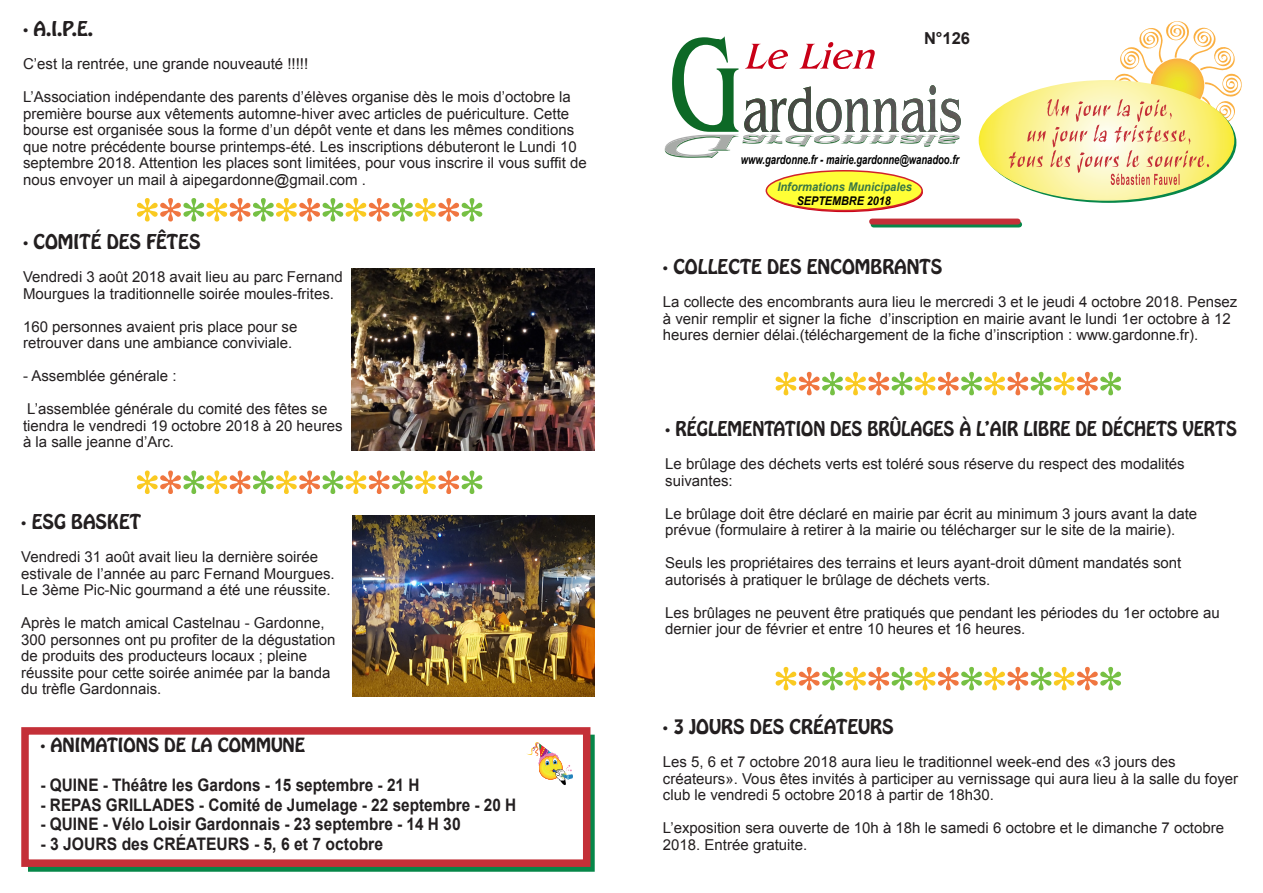
<style>
.page{position:relative;width:1263px;height:893px;background:#fff}
.page>*{position:absolute;margin:0;border:0;box-sizing:border-box;transform-origin:0 0}
.t1{font:18px "Hobo Std";color:#231f20}
.t2{font:700 17.25px "Arial";color:#231f20;scale:.89 1}
.t3{font:700 17.25px "Arial";color:#231f20;scale:.91 1}
.t4{font:17.25px "Hobo Std";color:#231f20}
.t5{font:700 16.5px "Arial";color:#231f20}
.t6{font:15px/16.5px "Arial";color:#231f20}
.t7{font:italic 700 12.6px "Arial";color:#000;scale:.75 1}
.t8{font:italic 700 12px "Arial";color:#387545;scale:.93 1}
.t9{font:italic 700 12px "Arial";color:#000;scale:.9 1}
</style>
<div class="page">
<svg style="left:776px;top:372px;width:345px;height:23px"></svg>
<svg style="left:776px;top:667px;width:345px;height:23px"></svg>
<svg style="left:137px;top:470px;width:345px;height:24px"></svg>
<svg style="left:137px;top:198px;width:345px;height:24px"></svg>
<svg style="left:767px;top:172px;width:156px;height:40px"></svg>
<div style="left:766px;top:171px;width:156px;height:39px;background:#ffff36;border-radius:50%"></div>
<div style="left:766px;top:170px;width:157px;height:41px;border:2px solid #d1232a;border-radius:50%"></div>
<div style="left:873px;top:221px;width:146px;height:6px;background:#068749"></div>
<div style="left:872px;top:219px;width:145px;height:6px;background:#c43038"></div>
<div style="left:28px;top:735px;width:567px;height:137px;border:8px solid #068749"></div>
<div style="left:21px;top:727px;width:569px;height:140px;background:#fff;border:8px solid #c43038"></div>
<svg style="left:526px;top:742px;width:47px;height:43px"></svg>
<img style="left:351px;top:268px;width:243px;height:182px">
<img style="left:352px;top:515px;width:242px;height:182px">
<svg style="left:664px;top:36px;width:297px;height:122px"></svg>
<svg style="left:979px;top:21px;width:263px;height:179px"></svg>
<p class="t1" style="left:23px;top:16px;width:71px">. A.I.P.E.</p>
<p class="t6" style="left:23px;top:56px;width:287px">C’est la rentrée, une grande nouveauté !!!!!</p>
<p class="t6" style="left:23px;top:89px;width:565px">L’Association indépendante des parents d’élèves organise dès le mois d’octobre la première bourse aux vêtements automne-hiver avec articles de puériculture. Cette bourse est organisée sous la forme d’un dépôt vente et dans les mêmes conditions que notre précédente bourse printemps-été. Les inscriptions débuteront le Lundi 10 septembre 2018. Attention les places sont limitées, pour vous inscrire il vous suffit de nous envoyer un mail à aipegardonne@gmail.com .</p>
<p class="t1" style="left:23px;top:230px;width:179px">. COMITÉ DES FÊTES</p>
<p class="t6" style="left:23px;top:269px;width:321px">Vendredi 3 août 2018 avait lieu au parc Fernand<br>Mourgues la traditionnelle soirée moules-frites.</p>
<p class="t6" style="left:23px;top:318px;width:276px">160 personnes avaient pris place pour se retrouver dans une ambiance conviviale.</p>
<p class="t6" style="left:23px;top:368px;width:155px">- Assemblée générale :</p>
<p class="t6" style="left:23px;top:401px;width:321px">L’assemblée générale du comité des fêtes se tiendra le vendredi 19 octobre 2018 à 20 heures à la salle jeanne d’Arc.</p>
<p class="t1" style="left:21px;top:510px;width:121px">. ESG BASKET</p>
<p class="t6" style="left:21px;top:549px;width:315px">Vendredi 31 août avait lieu la dernière soirée estivale de l’année au parc Fernand Mourgues.<br>Le 3ème Pic-Nic gourmand a été une réussite.</p>
<p class="t6" style="left:21px;top:615px;width:316px">Après le match amical Castelnau - Gardonne, 300 personnes ont pu profiter de la dégustation de produits des producteurs locaux ; pleine réussite pour cette soirée animée par la banda du trèfle Gardonnais.</p>
<p class="t4" style="left:41px;top:733px;width:266px">. ANIMATIONS DE LA COMMUNE</p>
<p class="t2" style="left:41px;top:774px;width:427px">- QUINE - Théâtre les Gardons - 15 septembre - 21 H</p>
<p class="t2" style="left:41px;top:793px;width:536px">- REPAS GRILLADES - Comité de Jumelage - 22 septembre - 20 H</p>
<p class="t2" style="left:41px;top:813px;width:474px">- QUINE - Vélo Loisir Gardonnais - 23 septembre - 14 H 30</p>
<p class="t3" style="left:41px;top:832px;width:378px">- 3 JOURS des CRÉATEURS - 5, 6 et 7 octobre</p>
<p class="t5" style="left:924px;top:28px;width:48px">N°126</p>
<p class="t7" style="left:741px;top:151px;width:293px">www.gardonne.fr - mairie.gardonne@wanadoo.fr</p>
<p class="t8" style="left:777px;top:179px;width:146px">Informations Municipales</p>
<p class="t9" style="left:797px;top:193px;width:106px">SEPTEMBRE 2018</p>
<p class="t1" style="left:663px;top:255px;width:281px">. COLLECTE DES ENCOMBRANTS</p>
<p class="t6" style="left:663px;top:294px;width:576px">La collecte des encombrants aura lieu le mercredi 3 et le jeudi 4 octobre 2018. Pensez à venir remplir et signer la fiche d’inscription en mairie avant le lundi 1er octobre à 12 heures dernier délai.(téléchargement de la fiche d’inscription : www.gardonne.fr).</p>
<p class="t1" style="left:665px;top:416px;width:573px">. RÉGLEMENTATION DES BRÛLAGES À L’AIR LIBRE DE DÉCHETS VERTS</p>
<p class="t6" style="left:665px;top:456px;width:521px">Le brûlage des déchets verts est toléré sous réserve du respect des modalités suivantes:</p>
<p class="t6" style="left:665px;top:505px;width:533px">Le brûlage doit être déclaré en mairie par écrit au minimum 3 jours avant la date prévue (formulaire à retirer à la mairie ou télécharger sur le site de la mairie).</p>
<p class="t6" style="left:665px;top:555px;width:518px">Seuls les propriétaires des terrains et leurs ayant-droit dûment mandatés sont autorisés à pratiquer le brûlage de déchets verts.</p>
<p class="t6" style="left:665px;top:604px;width:556px">Les brûlages ne peuvent être pratiqués que pendant les périodes du 1er octobre au dernier jour de février et entre 10 heures et 16 heures.</p>
<p class="t1" style="left:663px;top:714px;width:232px">. 3 JOURS DES CRÉATEURS</p>
<p class="t6" style="left:663px;top:754px;width:577px">Les 5, 6 et 7 octobre 2018 aura lieu le traditionnel week-end des «3 jours des créateurs». Vous êtes invités à participer au vernissage qui aura lieu à la salle du foyer club le vendredi 5 octobre 2018 à partir de 18h30.</p>
<p class="t6" style="left:663px;top:820px;width:563px">L’exposition sera ouverte de 10h à 18h le samedi 6 octobre et le dimanche 7 octobre<br>2018. Entrée gratuite.</p>
</div>
